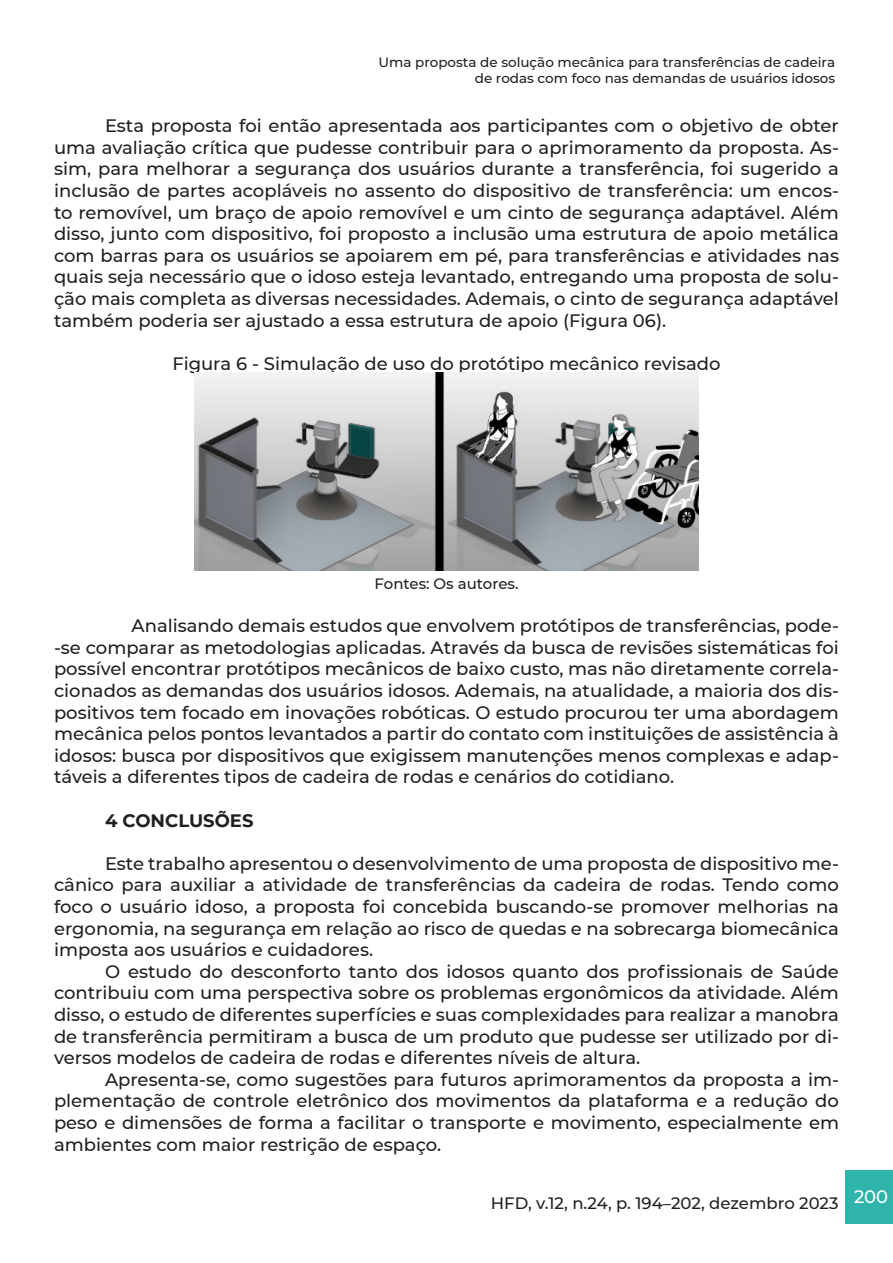
<style>
.page{position:relative;width:893px;height:1263px;background:#fff}
.page>*{position:absolute;margin:0;border:0;box-sizing:border-box;transform-origin:0 0}
.Textoo{font:500 18px/21.6px "Montserrat";color:#231f20;text-align:justify}
.titulo_de_figura{font:500 18px "Montserrat";color:#231f20}
.subtitulo{font:700 18px "Montserrat";color:#231f20}
.t1{font:500 16.5px "Montserrat";color:#231f20}
.legenda{font:500 15px "Montserrat";color:#231f20}
.t2{font:500 13.5px/16.2px "Montserrat";color:#231f20;text-align:right}
</style>
<div class="page">
<div style="left:846px;top:1170px;width:47px;height:54px;background:#2eb4ab"></div>
<img style="left:194px;top:373px;width:505px;height:198px">
<p class="t2" style="left:379px;top:54px;width:458px">Uma proposta de solução mecânica para transferências de cadeira de rodas com foco nas demandas de usuários idosos</p>
<p class="Textoo" style="left:54px;top:114px;width:786px;text-indent:51px">Esta proposta foi então apresentada aos participantes com o objetivo de obter uma avaliação crítica que pudesse contribuir para o aprimoramento da proposta. As&shy;sim, para melhorar a segurança dos usuários durante a transferência, foi sugerido a inclusão de partes acopláveis no assento do dispositivo de transferência: um encos&shy;to removível, um braço de apoio removível e um cinto de segurança adaptável. Além disso, junto com dispositivo, foi proposto a inclusão uma estrutura de apoio metálica com barras para os usuários se apoiarem em pé, para transferências e atividades nas quais seja necessário que o idoso esteja levantado, entregando uma proposta de solu&shy;ção mais completa as diversas necessidades. Ademais, o cinto de segurança adaptável também poderia ser ajustado a essa estrutura de apoio (Figura 06).</p>
<p class="titulo_de_figura" style="left:172px;top:351px;width:550px">Figura 6 - Simulação de uso do protótipo mecânico revisado</p>
<p class="legenda" style="left:375px;top:573px;width:145px">Fontes: Os autores.</p>
<p class="Textoo" style="left:54px;top:614px;width:786px;text-indent:78px">Analisando demais estudos que envolvem protótipos de transferências, pode--se comparar as metodologias aplicadas. Através da busca de revisões sistemáticas foi possível encontrar protótipos mecânicos de baixo custo, mas não diretamente correla&shy;cionados as demandas dos usuários idosos. Ademais, na atualidade, a maioria dos dis&shy;positivos tem focado em inovações robóticas. O estudo procurou ter uma abordagem mecânica pelos pontos levantados a partir do contato com instituições de assistência à idosos: busca por dispositivos que exigissem manutenções menos complexas e adap&shy;táveis a diferentes tipos de cadeira de rodas e cenários do cotidiano.</p>
<p class="subtitulo" style="left:105px;top:807px;width:150px">4 CONCLUSÕES</p>
<p class="Textoo" style="left:54px;top:852px;width:786px;text-indent:51px">Este trabalho apresentou o desenvolvimento de uma proposta de dispositivo me&shy;cânico para auxiliar a atividade de transferências da cadeira de rodas. Tendo como foco o usuário idoso, a proposta foi concebida buscando-se promover melhorias na ergonomia, na segurança em relação ao risco de quedas e na sobrecarga biomecânica imposta aos usuários e cuidadores.</p>
<p class="Textoo" style="left:54px;top:960px;width:786px;text-indent:51px">O estudo do desconforto tanto dos idosos quanto dos profissionais de Saúde contribuiu com uma perspectiva sobre os problemas ergonômicos da atividade. Além disso, o estudo de diferentes superfícies e suas complexidades para realizar a manobra de transferência permitiram a busca de um produto que pudesse ser utilizado por di&shy;versos modelos de cadeira de rodas e diferentes níveis de altura.</p>
<p class="Textoo" style="left:54px;top:1068px;width:786px;text-indent:51px">Apresenta-se, como sugestões para futuros aprimoramentos da proposta a im&shy;plementação de controle eletrônico dos movimentos da plataforma e a redução do peso e dimensões de forma a facilitar o transporte e movimento, especialmente em ambientes com maior restrição de espaço.</p>
<p class="t1" style="left:491px;top:1191px;width:399px">HFD, v.12, n.24, p. 194–202, dezembro 2023 <sup>200</sup></p>
</div>
